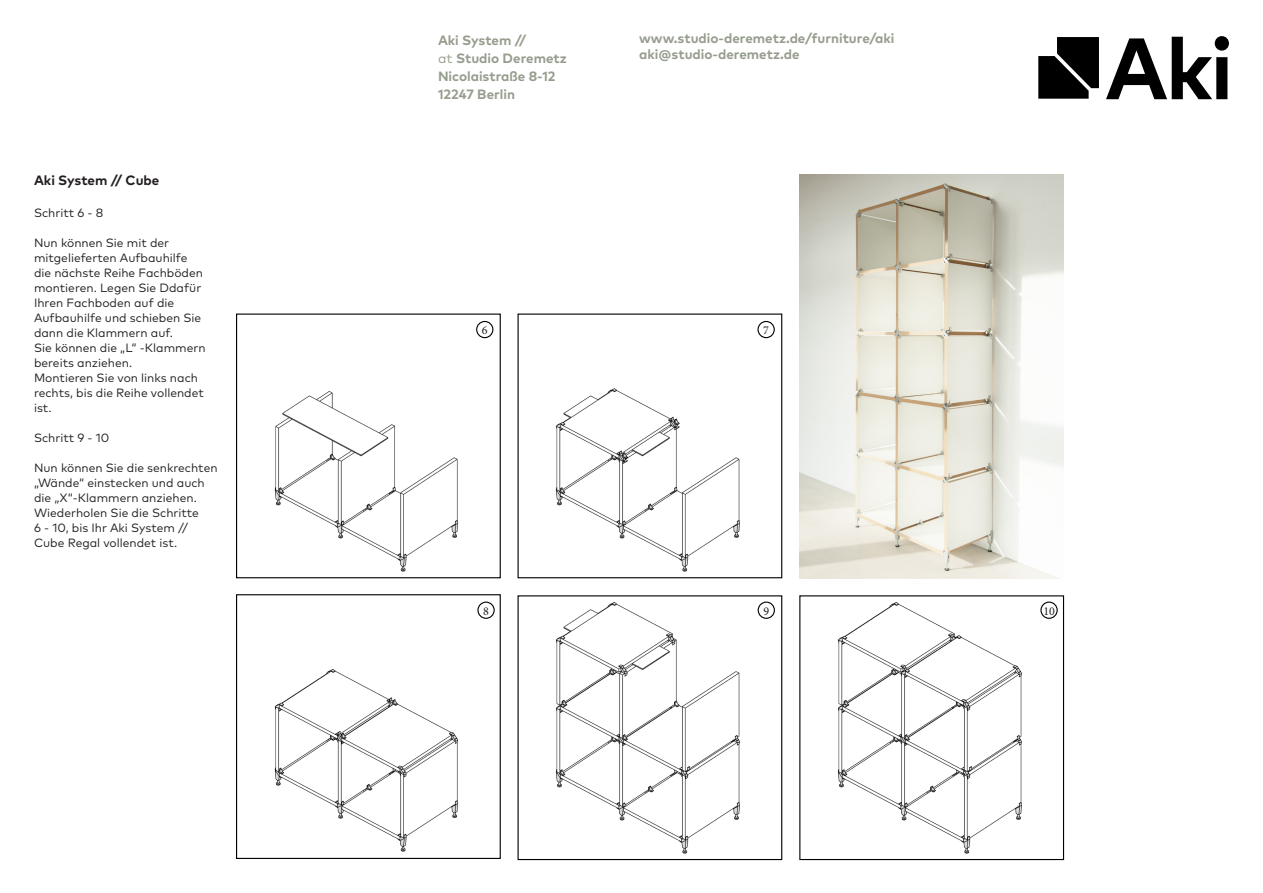
<style>
.page{position:relative;width:1263px;height:893px;background:#fff}
.page>*{position:absolute;margin:0;border:0;box-sizing:border-box;transform-origin:0 0}
.t1{font:700 13.5px/18px "Mark Pro";color:#969d8e}
.t2{font:700 13.5px "Mark Pro";color:#231f20}
.t3{font:12px/15px "Mark Pro";color:#231f20}
.t4{font:12px "Minion Pro";color:#231f20}
.s1{font-weight:400}
</style>
<div class="page">
<svg style="left:1106px;top:36px;width:123px;height:63px"></svg>
<svg style="left:1038px;top:37px;width:61px;height:62px"></svg>
<img style="left:837px;top:601px;width:221px;height:253px">
<div style="left:799px;top:595px;width:265px;height:265px;border:1px solid #000"></div>
<div style="left:1040px;top:602px;width:18px;height:17px;border:1px solid #000;border-radius:50%"></div>
<img style="left:555px;top:601px;width:220px;height:253px">
<div style="left:517px;top:595px;width:265px;height:265px;border:1px solid #000"></div>
<div style="left:758px;top:602px;width:17px;height:17px;border:1px solid #000;border-radius:50%"></div>
<img style="left:274px;top:320px;width:220px;height:252px">
<div style="left:236px;top:314px;width:265px;height:264px;border:1px solid #000"></div>
<div style="left:476px;top:321px;width:17px;height:17px;border:1px solid #000;border-radius:50%"></div>
<img style="left:555px;top:320px;width:220px;height:252px">
<div style="left:517px;top:314px;width:265px;height:264px;border:1px solid #000"></div>
<div style="left:757px;top:321px;width:18px;height:17px;border:1px solid #000;border-radius:50%"></div>
<img style="left:274px;top:601px;width:221px;height:251px">
<div style="left:236px;top:594px;width:265px;height:265px;border:1px solid #000"></div>
<div style="left:477px;top:602px;width:18px;height:17px;border:1px solid #000;border-radius:50%"></div>
<img style="left:799px;top:174px;width:264px;height:404px">
<p class="t2" style="left:34px;top:170px;width:127px">Aki System // Cube</p>
<p class="t3" style="left:34px;top:204px;width:71px">Schritt 6 - 8</p>
<p class="t3" style="left:34px;top:234px;width:173px">Nun können Sie mit der mitgelieferten Aufbauhilfe die nächste Reihe Fachböden montieren. Legen Sie Ddafür<br>Ihren Fachboden auf die<br>Aufbauhilfe und schieben Sie dann die Klammern auf.<br>Sie können die „L“ -Klammern bereits anziehen.<br>Montieren Sie von links nach rechts, bis die Reihe vollendet ist.</p>
<p class="t3" style="left:34px;top:429px;width:77px">Schritt 9 - 10</p>
<p class="t3" style="left:34px;top:459px;width:185px">Nun können Sie die senkrechten „Wände“ einstecken und auch die „X“-Klammern anziehen.<br>Wiederholen Sie die Schritte</p>
<p class="t3" style="left:34px;top:519px;width:156px">6 - 10, bis Ihr Aki System //<br>Cube Regal vollendet ist.</p>
<p class="t1" style="left:438px;top:30px;width:130px">Aki System //<br><span class="s1">at</span> Studio Deremetz<br>Nicolaistraße 8-12<br>12247 Berlin</p>
<p class="t1" style="left:639px;top:28px;width:257px;line-height:16.5px">www.studio-deremetz.de/furniture/aki aki@studio-deremetz.de</p>
<p class="t4" style="left:482px;top:322px;width:7px">6</p>
<p class="t4" style="left:763px;top:322px;width:7px">7</p>
<p class="t4" style="left:483px;top:603px;width:7px">8</p>
<p class="t4" style="left:763px;top:603px;width:7px">9</p>
<p class="t4" style="left:1043px;top:603px;width:13px">10</p>
</div>
